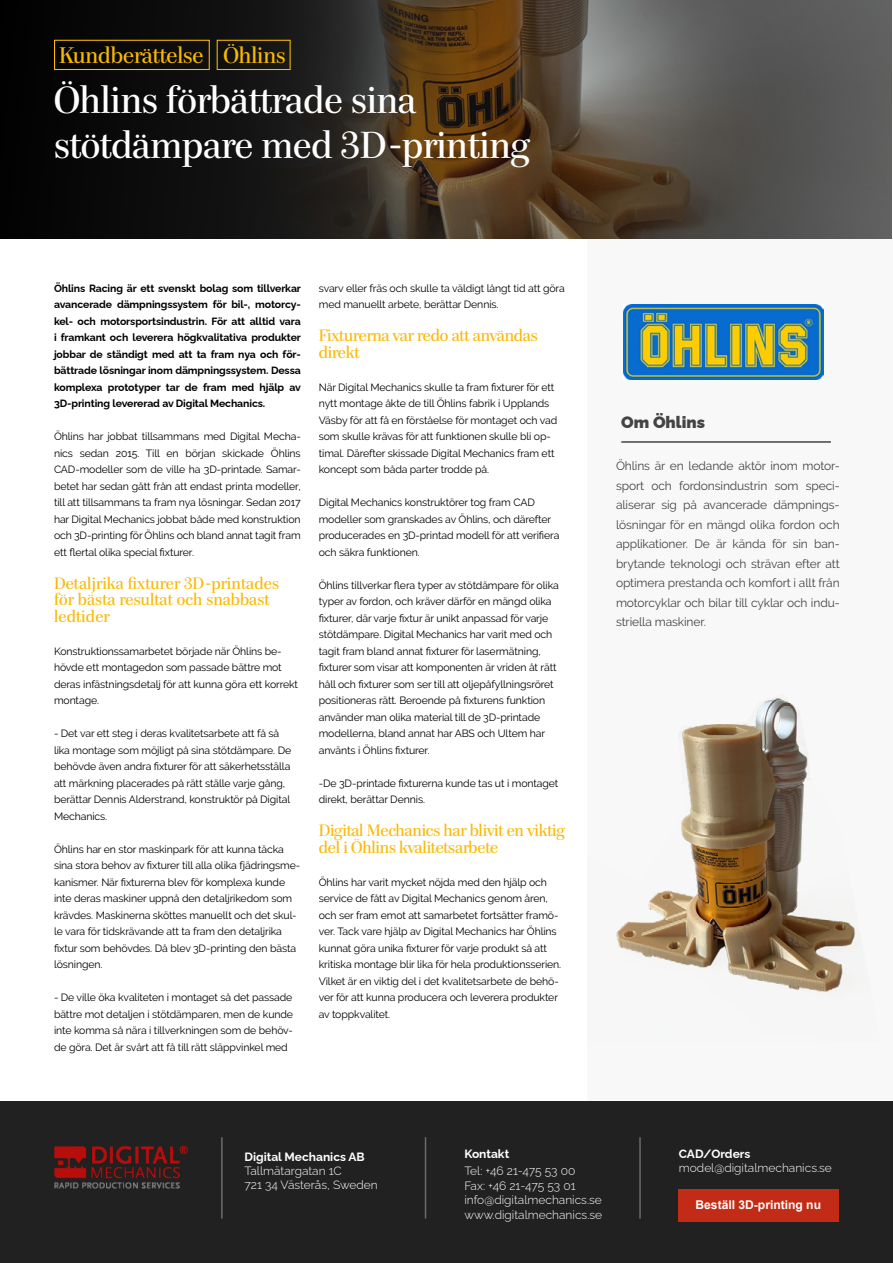
<style>
.page{position:relative;width:893px;height:1263px;background:#fff}
.page>*{position:absolute;margin:0;border:0;box-sizing:border-box;transform-origin:0 0}
.t1{font:37.5px/45px "Paperback 96";color:#fff}
.t2{font:22.5px "Paperback 96";color:#fab900}
.t3{font:16.5px/16.5px "Paperback 96";letter-spacing:-.01em;color:#fbb908}
.t4{font:16.5px/16.5px "Paperback 96";letter-spacing:.01em;color:#fab900}
.t5{font:900 16.5px "Raleway";color:#000}
.t6{font:700 12.15px "Arial";color:#fff}
.t7{font:12px/19.5px "Raleway";letter-spacing:-.01em;color:#000;text-align:justify}
.t8{font:300 12px/14.4px "Raleway";color:#fff}
.t9{font:700 12px "Raleway";color:#fff}
.t10{font:10.5px/16.5px "Raleway";letter-spacing:-.01em;color:#000}
.t11{font:700 10.5px/16.5px "Raleway";letter-spacing:-.01em;color:#000;text-align:justify}
</style>
<div class="page">
<div style="left:587px;top:238px;width:306px;height:863px;background:#f8f8f8"></div>
<div style="left:0;top:1101px;width:893px;height:162px;background:#212121"></div>
<img style="left:468px;top:0;width:424px;height:238px">
<svg style="left:0;top:0;width:468px;height:238px;background:#1d1913"></svg>
<img style="left:623px;top:304px;width:200px;height:75px">
<img style="left:54px;top:1146px;width:133px;height:42px">
<div style="left:678px;top:1189px;width:160px;height:32px;background:#c22b15"></div>
<hr style="left:621px;top:441px;width:210px;height:2px;background:#000">
<div style="left:217px;top:40px;width:74px;height:30px;border:1px solid #fab900"></div>
<div style="left:54px;top:40px;width:156px;height:30px;border:1px solid #fab900"></div>
<hr style="left:221px;top:1137px;width:2px;height:81px;background:#fff">
<hr style="left:425px;top:1137px;width:1px;height:81px;background:#fff">
<hr style="left:639px;top:1137px;width:2px;height:81px;background:#fff">
<img style="left:616px;top:698px;width:239px;height:294px">
<h2 class="t2" style="left:59px;top:43px;width:228px">Kundberättelse Öhlins</h2>
<h1 class="t1" style="left:54px;top:78px;width:477px">Öhlins förbättrade sina stötdämpare med 3D-printing</h1>
<p class="t11" style="left:54px;top:279px;width:249px">Öhlins Racing är ett svenskt bolag som tillverkar avancerade dämpningssystem för bil-, motorcy&shy;kel- och motorsportsindustrin. För att alltid vara i framkant och leverera högkvalitativa produkter jobbar de ständigt med att ta fram nya och för&shy;bättrade lösningar inom dämpningssystem. Dessa komplexa prototyper tar de fram med hjälp av 3D-printing levererad av Digital Mechanics.</p>
<p class="t10" style="left:54px;top:428px;width:248px;text-align:justify">Öhlins har jobbat tillsammans med Digital Mecha&shy;nics sedan 2015. Till en början skickade Öhlins CAD-modeller som de ville ha 3D-printade. Samar&shy;betet har sedan gått från att endast printa modeller, till att tillsammans ta fram nya lösningar. Sedan 2017 har Digital Mechanics jobbat både med konstruktion och 3D-printing för Öhlins och bland annat tagit fram ett flertal olika special fixturer.</p>
<h3 class="t4" style="left:54px;top:575px;width:226px">Detaljrika fixturer 3D-printades för bästa resultat och snabbast ledtider</h3>
<p class="t10" style="left:54px;top:643px;width:246px">Konstruktionssamarbetet började när Öhlins be&shy;hövde ett montagedon som passade bättre mot deras infästningsdetalj för att kunna göra ett korrekt montage.</p>
<p class="t10" style="left:54px;top:725px;width:239px">- Det var ett steg i deras kvalitetsarbete att få så lika montage som möjligt på sina stötdämpare. De behövde även andra fixturer för att säkerhetsställa att märkning placerades på rätt ställe varje gång, berättar Dennis Alderstrand, konstruktör på Digital Mechanics.</p>
<p class="t10" style="left:54px;top:841px;width:248px">Öhlins har en stor maskinpark för att kunna täcka sina stora behov av fixturer till alla olika fjädringsme&shy;kanismer. När fixturerna blev för komplexa kunde inte deras maskiner uppnå den detaljrikedom som krävdes. Maskinerna sköttes manuellt och det skul&shy;le vara för tidskrävande att ta fram den detaljrika fixtur som behövdes. Då blev 3D-printing den bästa lösningen.</p>
<p class="t10" style="left:54px;top:989px;width:241px;text-align:justify">- De ville öka kvaliteten i montaget så det passade bättre mot detaljen i stötdämparen, men de kunde inte komma så nära i tillverkningen som de behöv&shy;de göra. Det är svårt att få till rätt släppvinkel med</p>
<p class="t10" style="left:319px;top:280px;width:248px">svarv eller fräs och skulle ta väldigt långt tid att göra med manuellt arbete, berättar Dennis.</p>
<h3 class="t3" style="left:319px;top:328px;width:220px">Fixturerna var redo att användas direkt</h3>
<p class="t10" style="left:319px;top:379px;width:240px">När Digital Mechanics skulle ta fram fixturer för ett nytt montage åkte de till Öhlins fabrik i Upplands Väsby för att få en förståelse för montaget och vad som skulle krävas för att funktionen skulle bli op&shy;timal. Därefter skissade Digital Mechanics fram ett koncept som båda parter trodde på.</p>
<p class="t10" style="left:319px;top:494px;width:242px">Digital Mechanics konstruktörer tog fram CAD modeller som granskades av Öhlins, och därefter producerades en 3D-printad modell för att verifiera och säkra funktionen.</p>
<p class="t10" style="left:319px;top:577px;width:241px">Öhlins tillverkar flera typer av stötdämpare för olika typer av fordon, och kräver därför en mängd olika fixturer, där varje fixtur är unikt anpassad för varje stötdämpare. Digital Mechanics har varit med och tagit fram bland annat fixturer för lasermätning, fixturer som visar att komponenten är vriden åt rätt håll och fixturer som ser till att oljepåfyllningsröret positioneras rätt. Beroende på fixturens funktion använder man olika material till de 3D-printade modellerna, bland annat har ABS och Ultem har använts i Öhlins fixturer.</p>
<p class="t10" style="left:319px;top:775px;width:241px">-De 3D-printade fixturerna kunde tas ut i montaget direkt, berättar Dennis.</p>
<h3 class="t3" style="left:319px;top:823px;width:247px">Digital Mechanics har blivit en viktig del i Öhlins kvalitetsarbete</h3>
<p class="t10" style="left:319px;top:874px;width:244px">Öhlins har varit mycket nöjda med den hjälp och service de fått av Digital Mechanics genom åren, och ser fram emot att samarbetet fortsätter framö&shy;ver. Tack vare hjälp av Digital Mechanics har Öhlins kunnat göra unika fixturer för varje produkt så att kritiska montage blir lika för hela produktionsserien.<br>Vilket är en viktig del i det kvalitetsarbete de behö&shy;ver för att kunna producera och leverera produkter av toppkvalitet.</p>
<h3 class="t5" style="left:621px;top:409px;width:85px">Om Öhlins</h3>
<p class="t7" style="left:616px;top:456px;width:225px">Öhlins är en ledande aktör inom motor&shy;sport och fordonsindustrin som speci&shy;aliserar sig på avancerade dämpnings&shy;lösningar för en mängd olika fordon och applikationer. De är kända för sin ban&shy;brytande teknologi och strävan efter att optimera prestanda och komfort i allt från motorcyklar och bilar till cyklar och indu&shy;striella maskiner.</p>
<p class="t9" style="left:244px;top:1147px;width:122px">Digital Mechanics AB</p>
<p class="t8" style="left:244px;top:1162px;width:135px">Tallmätargatan 1C<br>721 34 Västerås, Sweden</p>
<p class="t9" style="left:464px;top:1144px;width:46px">Kontakt</p>
<p class="t9" style="left:679px;top:1144px;width:73px">CAD/Orders</p>
<p class="t8" style="left:464px;top:1162px;width:112px">Tel: +46 21-475 53 00</p>
<p class="t8" style="left:679px;top:1159px;width:155px">model@digitalmechanics.se</p>
<p class="t8" style="left:464px;top:1177px;width:139px">Fax: +46 21-475 53 01 info@digitalmechanics.se www.digitalmechanics.se</p>
<p class="t6" style="left:695px;top:1197px;width:127px">Beställ 3D-printing nu</p>
</div>
